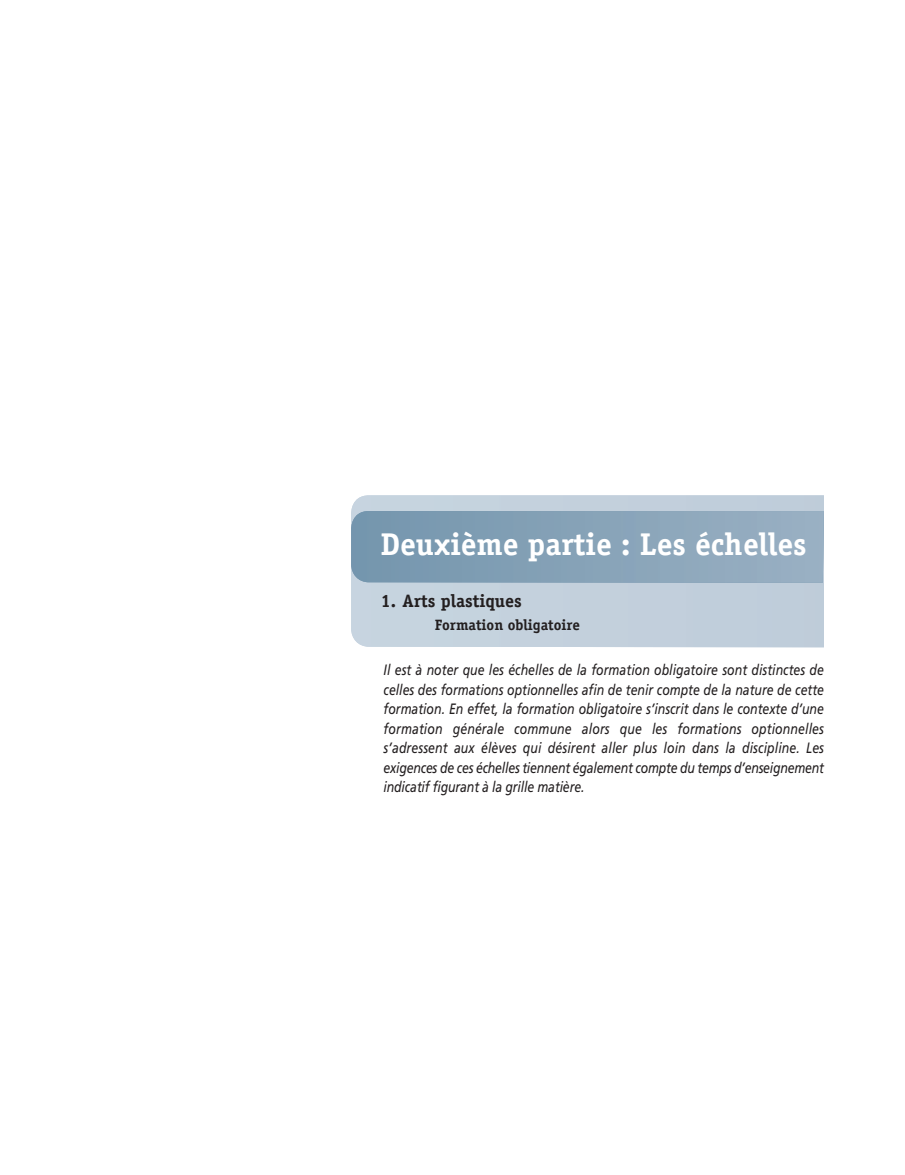
<style>
.page{position:relative;width:905px;height:1175px;background:#fff}
.page>*{position:absolute;margin:0;border:0;box-sizing:border-box;transform-origin:0 0}
.t1{font:700 31.5px "Officina Serif";color:#fff}
.t2{font:700 18px "Officina Serif";color:#231f20}
.t3{font:italic 15px/19.5px "Frutiger";letter-spacing:-.01em;color:#231f20;text-align:justify;scale:.82 1}
.t4{font:700 15px "Officina Serif";color:#231f20}
</style>
<div class="page">
<div style="left:351px;top:495px;width:473px;height:152px;background:#c3d0dc"></div>
<svg style="left:351px;top:511px;width:473px;height:72px;background:#87a3b8"></svg>
<h1 class="t1" style="left:381px;top:532px;width:427px">Deuxième partie : Les échelles</h1>
<p class="t2" style="left:381px;top:594px;width:142px">1. Arts plastiques</p>
<p class="t4" style="left:435px;top:619px;width:146px">Formation obligatoire</p>
<p class="t3" style="left:383px;top:661px;width:538px">Il est à noter que les échelles de la formation obligatoire sont distinctes de celles des formations optionnelles afin de tenir compte de la nature de cette formation. En effet, la formation obligatoire s’inscrit dans le contexte d’une formation générale commune alors que les formations optionnelles s’adressent aux élèves qui désirent aller plus loin dans la discipline. Les exigences de ces échelles tiennent également compte du temps d’enseignement indicatif figurant à la grille matière.</p>
</div>
